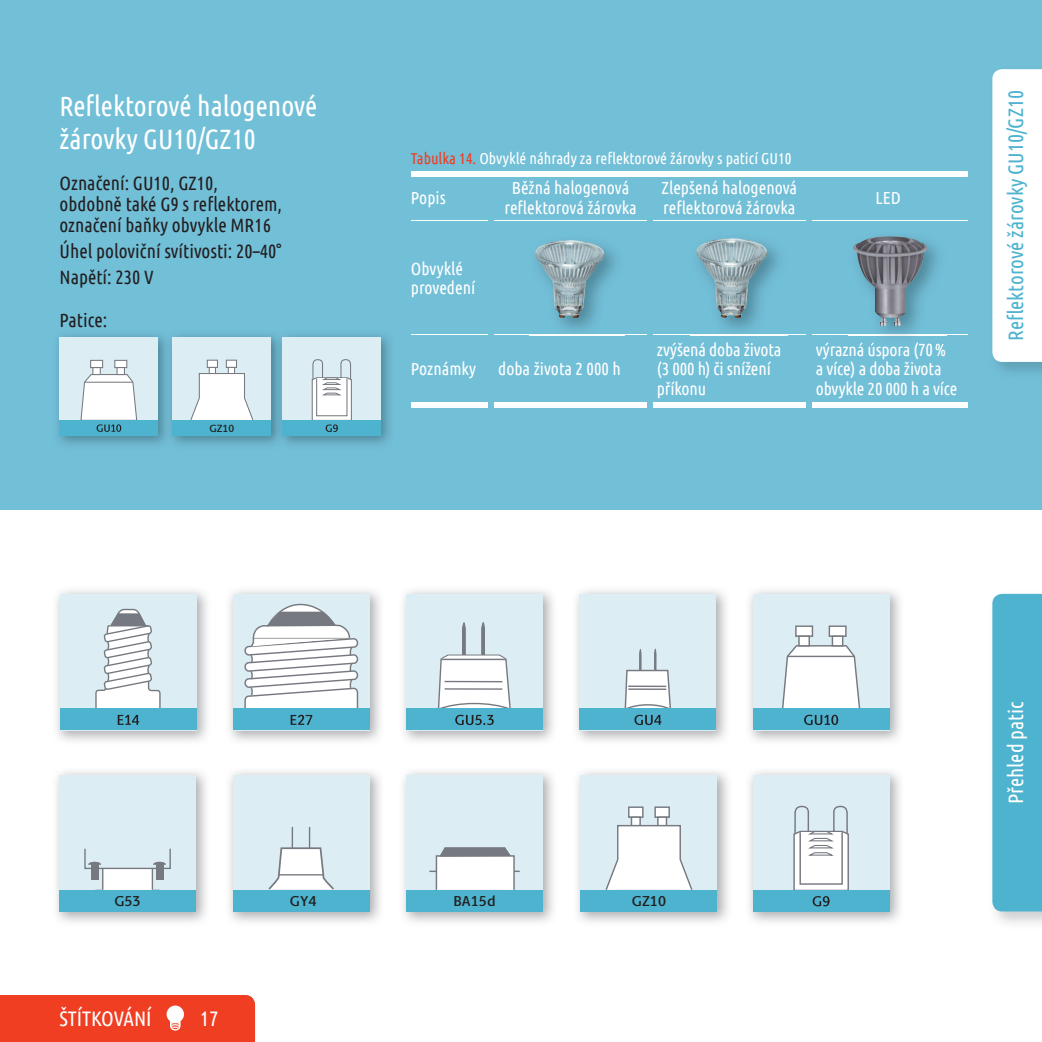
<style>
.page{position:relative;width:1042px;height:1042px;background:#fff}
.page>*{position:absolute;margin:0;border:0;box-sizing:border-box;transform-origin:0 0}
.t1{font:28px/33.6px "Ubuntu Condensed";color:#fff}
.t2{font:21px "Ubuntu Condensed";color:#4db3cf}
.t3{font:21px "Ubuntu Condensed";color:#fff}
.t4{font:19.25px/21px "Ubuntu Condensed";color:#231f20}
.t5{font:17.5px/19.2px "Ubuntu Condensed";letter-spacing:-.005em;color:#fff}
.t6{font:15.75px "Ubuntu Condensed";color:#fff}
.t7{font:600 14.35px "ID Sans";letter-spacing:.005em;color:#231f20}
.t8{font:600 10.5px "ID Sans";color:#231f20}
.s1{color:#ef3e22}
</style>
<div class="page">
<div style="left:406px;top:594px;width:137px;height:136px;background:#dcedf3"></div>
<div style="left:406px;top:708px;width:137px;height:22px;background:#4db3cf"></div>
<svg style="left:437px;top:622px;width:74px;height:103px"></svg>
<div style="left:579px;top:594px;width:137px;height:136px;background:#dcedf3"></div>
<div style="left:579px;top:708px;width:137px;height:22px;background:#4db3cf"></div>
<svg style="left:624px;top:649px;width:47px;height:76px"></svg>
<img style="left:56px;top:771px;width:150px;height:151px">
<div style="left:59px;top:775px;width:137px;height:136px;background:#dcedf3"></div>
<div style="left:59px;top:890px;width:137px;height:21px;background:#4db3cf"></div>
<svg style="left:84px;top:848px;width:87px;height:42px"></svg>
<div style="left:91px;top:863px;width:7px;height:16px;background:#767980"></div>
<img style="left:229px;top:771px;width:151px;height:151px">
<div style="left:233px;top:775px;width:136px;height:136px;background:#dcedf3"></div>
<div style="left:233px;top:890px;width:136px;height:21px;background:#4db3cf"></div>
<svg style="left:268px;top:827px;width:66px;height:63px"></svg>
<hr style="left:279px;top:874px;width:44px;height:1px;background:#767980">
<img style="left:403px;top:771px;width:150px;height:151px">
<div style="left:406px;top:775px;width:137px;height:136px;background:#dcedf3"></div>
<div style="left:406px;top:890px;width:137px;height:21px;background:#4db3cf"></div>
<hr style="left:429px;top:870px;width:91px;height:2px;background:#767980">
<div style="left:436px;top:855px;width:79px;height:35px;background:#fff;border:1px solid #767980"></div>
<svg style="left:438px;top:847px;width:74px;height:10px"></svg>
<div style="left:0;top:995px;width:255px;height:47px;background:#ef3e22"></div>
<div style="left:0;top:0;width:1042px;height:510px;background:#72bfd8"></div>
<div style="left:992px;top:69px;width:50px;height:293px;background:#fff"></div>
<img style="left:995px;top:593px;width:47px;height:331px">
<div style="left:992px;top:594px;width:50px;height:317px;background:#4db3cf"></div>
<img style="left:57px;top:334px;width:108px;height:111px">
<div style="left:60px;top:337px;width:98px;height:99px;background:#dcedf3"></div>
<div style="left:91px;top:360px;width:12px;height:8px;background:#fff"></div>
<div style="left:90px;top:360px;width:13px;height:8px;border:1px solid #767980"></div>
<div style="left:93px;top:368px;width:7px;height:6px;background:#fff"></div>
<div style="left:92px;top:367px;width:9px;height:8px;border:1px solid #767980"></div>
<div style="left:115px;top:360px;width:12px;height:8px;background:#fff"></div>
<div style="left:114px;top:360px;width:13px;height:8px;border:1px solid #767980"></div>
<div style="left:117px;top:368px;width:7px;height:6px;background:#fff"></div>
<div style="left:117px;top:367px;width:8px;height:8px;border:1px solid #767980"></div>
<div style="left:60px;top:420px;width:98px;height:16px;background:#4db3cf"></div>
<svg style="left:80px;top:373px;width:58px;height:59px"></svg>
<svg style="left:116px;top:424px;width:5px;height:8px"></svg>
<img style="left:749px;top:590px;width:151px;height:151px">
<div style="left:753px;top:594px;width:136px;height:136px;background:#dcedf3"></div>
<div style="left:796px;top:626px;width:16px;height:10px;background:#fff"></div>
<div style="left:795px;top:625px;width:18px;height:12px;border:1px solid #767980"></div>
<div style="left:799px;top:636px;width:10px;height:10px;background:#fff"></div>
<div style="left:798px;top:635px;width:12px;height:11px;border:1px solid #767980"></div>
<div style="left:829px;top:626px;width:17px;height:10px;background:#fff"></div>
<div style="left:828px;top:625px;width:18px;height:12px;border:1px solid #767980"></div>
<div style="left:832px;top:636px;width:10px;height:10px;background:#fff"></div>
<div style="left:832px;top:635px;width:11px;height:11px;border:1px solid #767980"></div>
<div style="left:753px;top:708px;width:136px;height:22px;background:#4db3cf"></div>
<svg style="left:782px;top:644px;width:79px;height:81px"></svg>
<img style="left:165px;top:334px;width:8px;height:111px">
<div style="left:173px;top:337px;width:98px;height:99px;background:#dcedf3"></div>
<div style="left:173px;top:420px;width:98px;height:16px;background:#4db3cf"></div>
<div style="left:226px;top:360px;width:10px;height:7px;background:#fff"></div>
<div style="left:226px;top:360px;width:11px;height:8px;border:1px solid #767980"></div>
<div style="left:207px;top:360px;width:10px;height:7px;background:#fff"></div>
<div style="left:207px;top:360px;width:11px;height:8px;border:1px solid #767980"></div>
<svg style="left:190px;top:367px;width:64px;height:53px"></svg>
<img style="left:577px;top:771px;width:151px;height:151px">
<div style="left:581px;top:775px;width:136px;height:136px;background:#dcedf3"></div>
<div style="left:581px;top:890px;width:136px;height:21px;background:#4db3cf"></div>
<div style="left:655px;top:807px;width:14px;height:10px;background:#fff"></div>
<div style="left:654px;top:806px;width:16px;height:12px;border:1px solid #767980"></div>
<div style="left:658px;top:817px;width:8px;height:8px;background:#fff"></div>
<div style="left:657px;top:816px;width:10px;height:10px;border:1px solid #767980"></div>
<div style="left:629px;top:807px;width:14px;height:10px;background:#fff"></div>
<div style="left:628px;top:806px;width:15px;height:12px;border:1px solid #767980"></div>
<div style="left:631px;top:817px;width:9px;height:8px;background:#fff"></div>
<div style="left:631px;top:816px;width:10px;height:10px;border:1px solid #767980"></div>
<svg style="left:605px;top:824px;width:88px;height:66px"></svg>
<div style="left:282px;top:337px;width:99px;height:99px;background:#dcedf3"></div>
<div style="left:282px;top:420px;width:99px;height:16px;background:#4db3cf"></div>
<svg style="left:311px;top:359px;width:41px;height:73px"></svg>
<img style="left:749px;top:771px;width:151px;height:151px">
<div style="left:753px;top:775px;width:136px;height:136px;background:#dcedf3"></div>
<div style="left:753px;top:890px;width:136px;height:21px;background:#4db3cf"></div>
<svg style="left:793px;top:805px;width:56px;height:101px"></svg>
<hr style="left:411px;top:220px;width:77px;height:1px;background:#fff">
<hr style="left:494px;top:220px;width:153px;height:1px;background:#fff">
<hr style="left:652px;top:220px;width:154px;height:1px;background:#fff">
<hr style="left:811px;top:220px;width:156px;height:1px;background:#fff">
<hr style="left:411px;top:334px;width:77px;height:1px;background:#fff">
<hr style="left:494px;top:334px;width:153px;height:1px;background:#fff">
<hr style="left:652px;top:334px;width:154px;height:1px;background:#fff">
<hr style="left:811px;top:334px;width:156px;height:1px;background:#fff">
<div style="left:411px;top:402px;width:77px;height:5px;background:#fff"></div>
<div style="left:494px;top:402px;width:153px;height:5px;background:#fff"></div>
<div style="left:652px;top:402px;width:154px;height:5px;background:#fff"></div>
<div style="left:811px;top:402px;width:156px;height:5px;background:#fff"></div>
<div style="left:411px;top:171px;width:80px;height:5px;background:#fff"></div>
<div style="left:491px;top:171px;width:159px;height:5px;background:#fff"></div>
<div style="left:650px;top:171px;width:159px;height:5px;background:#fff"></div>
<div style="left:809px;top:171px;width:158px;height:5px;background:#fff"></div>
<img style="left:529px;top:246px;width:95px;height:90px">
<img style="left:529px;top:334px;width:95px;height:1px">
<img style="left:535px;top:240px;width:69px;height:78px">
<img style="left:691px;top:244px;width:96px;height:92px">
<img style="left:691px;top:334px;width:96px;height:1px">
<img style="left:696px;top:238px;width:71px;height:80px">
<img style="left:848px;top:242px;width:98px;height:94px">
<img style="left:848px;top:334px;width:98px;height:1px">
<img style="left:859px;top:342px;width:85px;height:4px">
<img style="left:853px;top:236px;width:74px;height:90px">
<img style="left:56px;top:590px;width:151px;height:151px">
<div style="left:60px;top:594px;width:136px;height:136px;background:#dcedf3"></div>
<div style="left:60px;top:708px;width:136px;height:22px;background:#4db3cf"></div>
<svg style="left:95px;top:608px;width:66px;height:117px"></svg>
<img style="left:229px;top:590px;width:151px;height:151px">
<div style="left:233px;top:594px;width:136px;height:136px;background:#dcedf3"></div>
<svg style="left:244px;top:603px;width:115px;height:105px"></svg>
<div style="left:233px;top:708px;width:136px;height:22px;background:#4db3cf"></div>
<svg style="left:291px;top:715px;width:21px;height:10px"></svg>
<h1 class="t1" style="left:60px;top:88px;width:259px">Reflektorové halogenové žárovky GU10/GZ10</h1>
<p class="t4" style="left:60px;top:172px;width:224px">Označení: GU10, GZ10, obdobně také G9 s reflektorem, označení baňky obvykle MR16</p>
<p class="t4" style="left:60px;top:238px;width:224px;line-height:25.9px">Úhel poloviční svítivosti: 20–40°<br>Napětí: 230 V</p>
<p class="t4" style="left:60px;top:309px;width:49px">Patice:</p>
<p class="t8" style="left:209px;top:422px;width:26px">GZ10</p>
<p class="t6" style="left:411px;top:149px;width:382px"><span class="s1">Tabulka 14.</span> Obvyklé náhrady za reflektorové žárovky s paticí GU10</p>
<p class="t5" style="left:411px;top:188px;width:36px">Popis</p>
<p class="t5" style="left:504px;top:178px;width:134px;text-align:center">Běžná halogenová reflektorová žárovka</p>
<p class="t5" style="left:661px;top:178px;width:137px">Zlepšená halogenová reflektorová žárovka</p>
<p class="t5" style="left:875px;top:188px;width:27px">LED</p>
<p class="t5" style="left:411px;top:258px;width:66px">Obvyklé provedení</p>
<p class="t5" style="left:411px;top:359px;width:67px">Poznámky</p>
<p class="t5" style="left:498px;top:359px;width:124px">doba života 2 000 h</p>
<p class="t5" style="left:657px;top:340px;width:126px">zvýšená doba života (3 000 h) či snížení příkonu</p>
<p class="t5" style="left:816px;top:340px;width:143px">výrazná úspora (70 % a více) a doba života obvykle 20 000 h a více</p>
<p class="t2" style="left:1003px;top:341px;width:252px;rotate:-90deg">Reflektorové žárovky GU10/GZ10</p>
<p class="t7" style="left:114px;top:892px;width:28px">G53</p>
<p class="t7" style="left:290px;top:892px;width:28px">GY4</p>
<p class="t7" style="left:453px;top:892px;width:44px">BA15d</p>
<p class="t3" style="left:60px;top:1005px;width:94px">ŠTÍTKOVÁNÍ</p>
<p class="t3" style="left:200px;top:1005px;width:20px">17</p>
<p class="t7" style="left:632px;top:892px;width:36px">GZ10</p>
<p class="t3" style="left:1003px;top:804px;width:104px;rotate:-90deg">Přehled patic</p>
</div>
